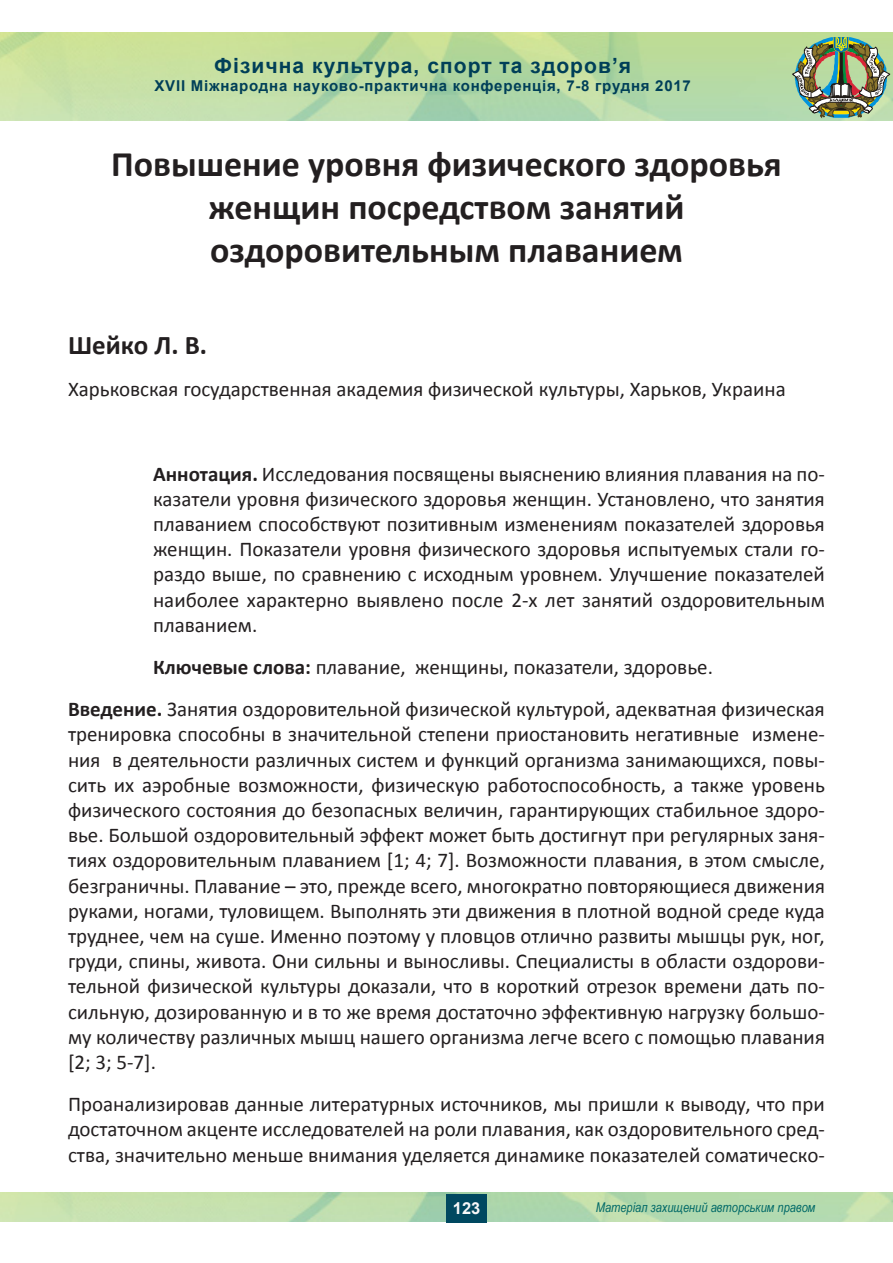
<style>
.page{position:relative;width:893px;height:1263px;background:#fff}
.page>*{position:absolute;margin:0;border:0;box-sizing:border-box;transform-origin:0 0}
.Обычный{font:700 36px "Calibri";color:#231f20}
.Обычный-2{font:700 27px "Calibri";color:#231f20}
.Обычный-3{font:21px/25.2px "Calibri";color:#231f20;text-align:justify}
.Обычный__веб{font:21px/25.2px "Calibri";color:#231f20;text-align:justify}
.t1{font:700 21px "Arial";letter-spacing:.05em;color:#003f58}
.t2{font:700 16.5px "Arial";color:#f7f7f8}
.t3{font:700 15px "Arial";letter-spacing:.05em;color:#003f58}
.t4{font:italic 13.5px "Arial Narrow";color:#006967}
.s1{font-weight:700}
</style>
<div class="page">
<img style="left:792px;top:37px;width:98px;height:81px">
<div style="left:446px;top:1194px;width:41px;height:28px;background:#004860"></div>
<p class="t1" style="left:214px;top:51px;width:418px">Фізична культура, спорт та здоров’я</p>
<p class="t3" style="left:155px;top:75px;width:538px">XVII Міжнародна науково-практична конференція, 7-8 грудня 2017</p>
<p class="Обычный" style="left:111px;top:141px;width:672px">Повышение уровня физического здоровья</p>
<p class="Обычный" style="left:208px;top:184px;width:478px">женщин посредством занятий</p>
<p class="Обычный" style="left:210px;top:227px;width:474px">оздоровительным плаванием</p>
<p class="Обычный-2" style="left:68px;top:328px;width:141px">Шейко Л. В.</p>
<p class="Обычный-3" style="left:68px;top:377px;width:719px">Харьковская государственная академия физической культуры, Харьков, Украина</p>
<p class="Обычный__веб" style="left:153px;top:461px;width:673px"><span class="s1">Аннотация.</span> Исследования посвящены выяснению влияния плавания на по&shy;казатели уровня физического здоровья женщин. Установлено, что занятия плаванием способствуют позитивным изменениям показателей здоровья женщин. Показатели уровня физического здоровья испытуемых стали го&shy;раздо выше, по сравнению с исходным уровнем. Улучшение показателей наиболее характерно выявлено после 2-х лет занятий оздоровительным плаванием.</p>
<p class="Обычный__веб" style="left:153px;top:654px;width:561px"><span class="s1">Ключевые слова:</span> плавание, женщины, показатели, здоровье.</p>
<p class="Обычный-3" style="left:68px;top:697px;width:758px"><span class="s1">Введение.</span> Занятия оздоровительной физической культурой, адекватная физическая тренировка способны в значительной степени приостановить негативные измене&shy;ния в деятельности различных систем и функций организма занимающихся, повы&shy;сить их аэробные возможности, физическую работоспособность, а также уровень физического состояния до безопасных величин, гарантирующих стабильное здоро&shy;вье. Большой оздоровительный эффект может быть достигнут при регулярных заня&shy;тиях оздоровительным плаванием [1; 4; 7]. Возможности плавания, в этом смысле, безграничны. Плавание – это, прежде всего, многократно повторяющиеся движения руками, ногами, туловищем. Выполнять эти движения в плотной водной среде куда труднее, чем на суше. Именно поэтому у пловцов отлично развиты мышцы рук, ног, груди, спины, живота. Они сильны и выносливы. Специалисты в области оздорови&shy;тельной физической культуры доказали, что в короткий отрезок времени дать по&shy;сильную, дозированную и в то же время достаточно эффективную нагрузку большо&shy;му количеству различных мышц нашего организма легче всего с помощью плавания [2; 3; 5-7].</p>
<p class="Обычный-3" style="left:68px;top:1092px;width:758px">Проанализировав данные литературных источников, мы пришли к выводу, что при достаточном акценте исследователей на роли плавания, как оздоровительного сред&shy;ства, значительно меньше внимания уделяется динамике показателей соматическо-</p>
<p class="t2" style="left:453px;top:1197px;width:29px">123</p>
<p class="t4" style="left:596px;top:1198px;width:221px">Матеріал захищений авторським правом</p>
</div>
